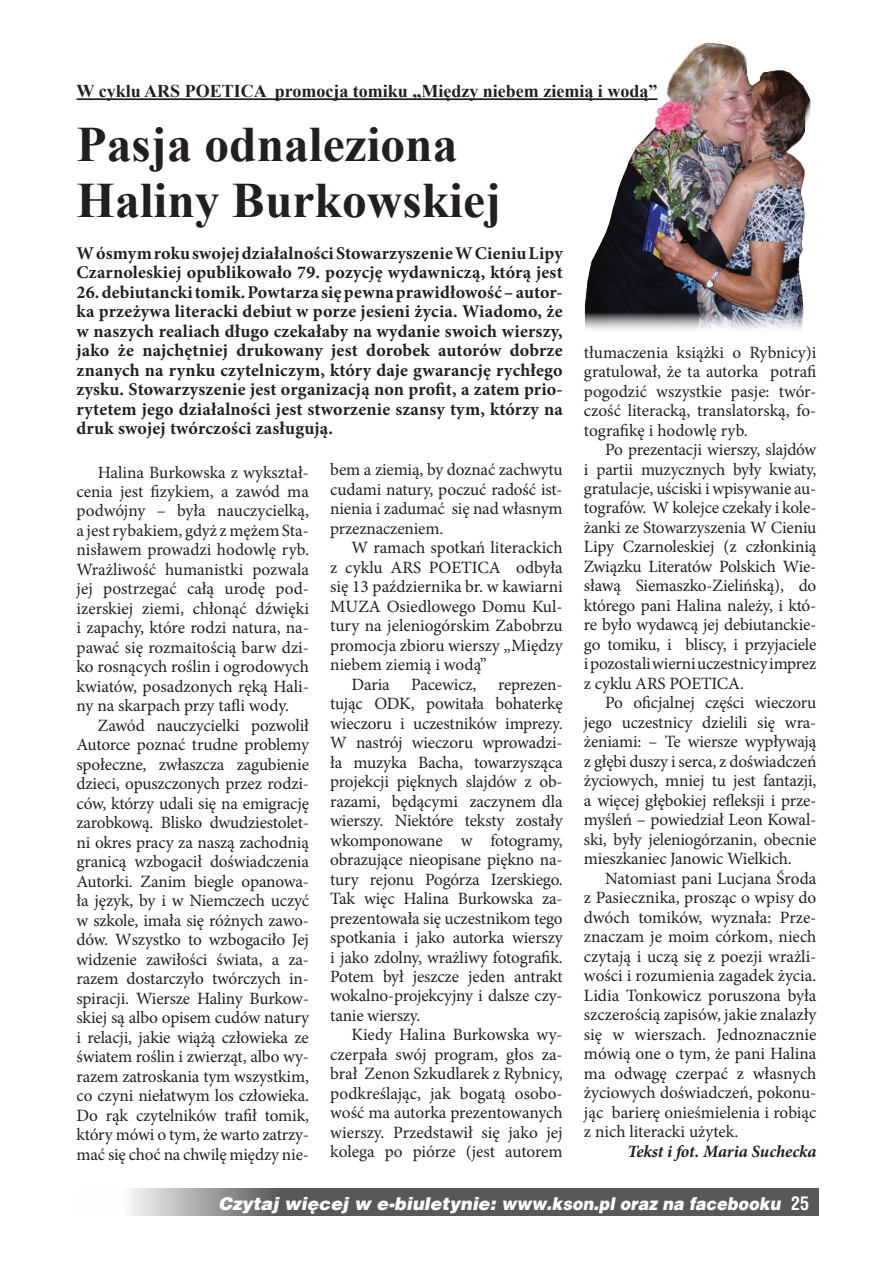
<style>
.page{position:relative;width:893px;height:1263px;background:#fff}
.page>*{position:absolute;margin:0;border:0;box-sizing:border-box;transform-origin:0 0}
.t1{font:700 49.5px/55.5px "Times New Roman";color:#231f20}
.t2{font:700 18px/19.5px "Minion Pro";letter-spacing:.01em;color:#231f20}
.t3{font:700 18px "Times New Roman";color:#231f20}
.t4{font:italic 900 17.7px "Switzerland";color:#fff}
.t5{font:17.25px/19.5px "Minion Pro";letter-spacing:-.01em;color:#231f20;text-align:justify}
.t6{font:italic 700 17.25px "Minion Pro";letter-spacing:-.005em;color:#231f20}
.s1{font-family:"Switzerland Condensed";font-weight:700;font-style:normal;font-size:18px}
</style>
<div class="page">
<svg style="left:131px;top:1188px;width:687px;height:28px;background:#67686a"></svg>
<img style="left:581px;top:42px;width:230px;height:288px">
<hr style="left:77px;top:98px;width:580px;height:2px;background:#231f20">
<p class="t3" style="left:77px;top:79px;width:582px">W cyklu ARS POETICA promocja tomiku „Między niebem ziemią i wodą”</p>
<h1 class="t1" style="left:77px;top:116px;width:426px">Pasja odnaleziona<br>Haliny Burkowskiej</h1>
<p class="t2" style="left:77px;top:243px;width:488px">W ósmym roku swojej działalności Stowarzyszenie W Cieniu Lipy<br>Czarnoleskiej opublikowało 79. pozycję wydawniczą, którą jest</p>
<p class="t2" style="left:77px;top:282px;width:488px;text-align:justify">26. debiutancki tomik. Powtarza się pewna prawidłowość – autor&shy;ka przeżywa literacki debiut w porze jesieni życia. Wiadomo, że w naszych realiach długo czekałaby na wydanie swoich wierszy, jako że najchętniej drukowany jest dorobek autorów dobrze znanych na rynku czytelniczym, który daje gwarancję rychłego zysku. Stowarzyszenie jest organizacją non profit, a zatem prio&shy;rytetem jego działalności jest stworzenie szansy tym, którzy na druk swojej twórczości zasługują.</p>
<p class="t5" style="left:77px;top:462px;width:234px;text-indent:21px">Halina Burkowska z wykształ&shy;cenia jest fizykiem, a zawód ma podwójny – była nauczycielką, a jest rybakiem, gdyż z mężem Sta&shy;nisławem prowadzi hodowlę ryb.<br>Wrażliwość humanistki pozwala jej postrzegać całą urodę pod&shy;izerskiej ziemi, chłonąć dźwięki i zapachy, które rodzi natura, na&shy;pawać się rozmaitością barw dzi&shy;ko rosnących roślin i ogrodowych kwiatów, posadzonych ręką Hali&shy;ny na skarpach przy tafli wody.</p>
<p class="t5" style="left:77px;top:716px;width:234px;text-indent:21px">Zawód nauczycielki pozwolił Autorce poznać trudne problemy społeczne, zwłaszcza zagubienie dzieci, opuszczonych przez rodzi&shy;ców, którzy udali się na emigrację zarobkową. Blisko dwudziestolet&shy;ni okres pracy za naszą zachodnią granicą wzbogacił doświadczenia Autorki. Zanim biegle opanowa&shy;ła język, by i w Niemczech uczyć w szkole, imała się różnych zawo&shy;dów. Wszystko to wzbogaciło Jej widzenie zawiłości świata, a za&shy;razem dostarczyło twórczych in&shy;spiracji. Wiersze Haliny Burkow&shy;skiej są albo opisem cudów natury i relacji, jakie wiążą człowieka ze światem roślin i zwierząt, albo wy&shy;razem zatroskania tym wszystkim, co czyni niełatwym los człowieka.<br>Do rąk czytelników trafił tomik, który mówi o tym, że warto zatrzy&shy;mać się choć na chwilę między nie-</p>
<p class="t5" style="left:330px;top:460px;width:234px">bem a ziemią, by doznać zachwytu cudami natury, poczuć radość ist&shy;nienia i zadumać się nad własnym przeznaczeniem.</p>
<p class="t5" style="left:330px;top:538px;width:234px;text-indent:21px">W ramach spotkań literackich z cyklu ARS POETICA odbyła się 13 października br. w kawiarni MUZA Osiedlowego Domu Kul&shy;tury na jeleniogórskim Zabobrzu promocja zbioru wierszy „Między niebem ziemią i wodą”</p>
<p class="t5" style="left:330px;top:674px;width:234px;text-indent:21px">Daria Pacewicz, reprezen&shy;tując ODK, powitała bohaterkę wieczoru i uczestników imprezy.<br>W nastrój wieczoru wprowadzi&shy;ła muzyka Bacha, towarzysząca projekcji pięknych slajdów z ob&shy;razami, będącymi zaczynem dla wierszy. Niektóre teksty zostały wkomponowane w fotogramy, obrazujące nieopisane piękno na&shy;tury rejonu Pogórza Izerskiego.<br>Tak więc Halina Burkowska za&shy;prezentowała się uczestnikom tego spotkania i jako autorka wierszy i jako zdolny, wrażliwy fotografik.<br>Potem był jeszcze jeden antrakt wokalno-projekcyjny i dalsze czy&shy;tanie wierszy.</p>
<p class="t5" style="left:330px;top:1025px;width:234px;text-indent:21px">Kiedy Halina Burkowska wy&shy;czerpała swój program, głos za&shy;brał Zenon Szkudlarek z Rybnicy, podkreślając, jak bogatą osobo&shy;wość ma autorka prezentowanych wierszy. Przedstawił się jako jej kolega po piórze (jest autorem</p>
<p class="t5" style="left:584px;top:342px;width:234px">tłumaczenia książki o Rybnicy)i gratulował, że ta autorka potrafi pogodzić wszystkie pasje: twór&shy;czość literacką, translatorską, fo&shy;tografikę i hodowlę ryb.</p>
<p class="t5" style="left:584px;top:440px;width:234px;text-indent:21px">Po prezentacji wierszy, slajdów i partii muzycznych były kwiaty, gratulacje, uściski i wpisywanie au&shy;tografów. W kolejce czekały i kole&shy;żanki ze Stowarzyszenia W Cieniu Lipy Czarnoleskiej (z członkinią Związku Literatów Polskich Wie&shy;sławą Siemaszko-Zielińską), do którego pani Halina należy, i któ&shy;re było wydawcą jej debiutanckie&shy;go tomiku, i bliscy, i przyjaciele i pozostali wierni uczestnicy imprez z cyklu ARS POETICA.</p>
<p class="t5" style="left:584px;top:693px;width:234px;text-indent:21px">Po oficjalnej części wieczoru jego uczestnicy dzielili się wra&shy;żeniami: – Te wiersze wypływają z głębi duszy i serca, z doświadczeń życiowych, mniej tu jest fantazji, a więcej głębokiej refleksji i prze&shy;myśleń – powiedział Leon Kowal&shy;ski, były jeleniogórzanin, obecnie mieszkaniec Janowic Wielkich.</p>
<p class="t5" style="left:584px;top:869px;width:234px;text-indent:21px">Natomiast pani Lucjana Środa z Pasiecznika, prosząc o wpisy do dwóch tomików, wyznała: Prze&shy;znaczam je moim córkom, niech czytają i uczą się z poezji wrażli&shy;wości i rozumienia zagadek życia.<br>Lidia Tonkowicz poruszona była szczerością zapisów, jakie znalazły się w wierszach. Jednoznacznie mówią one o tym, że pani Halina ma odwagę czerpać z własnych życiowych doświadczeń, pokonu&shy;jąc barierę onieśmielenia i robiąc z nich literacki użytek.</p>
<p class="t6" style="left:627px;top:1139px;width:191px">Tekst i fot. Maria Suchecka</p>
<p class="t4" style="left:218px;top:1193px;width:592px">Czytaj więcej w e-biuletynie: www.kson.pl oraz na facebooku <span class="s1">25</span></p>
</div>
